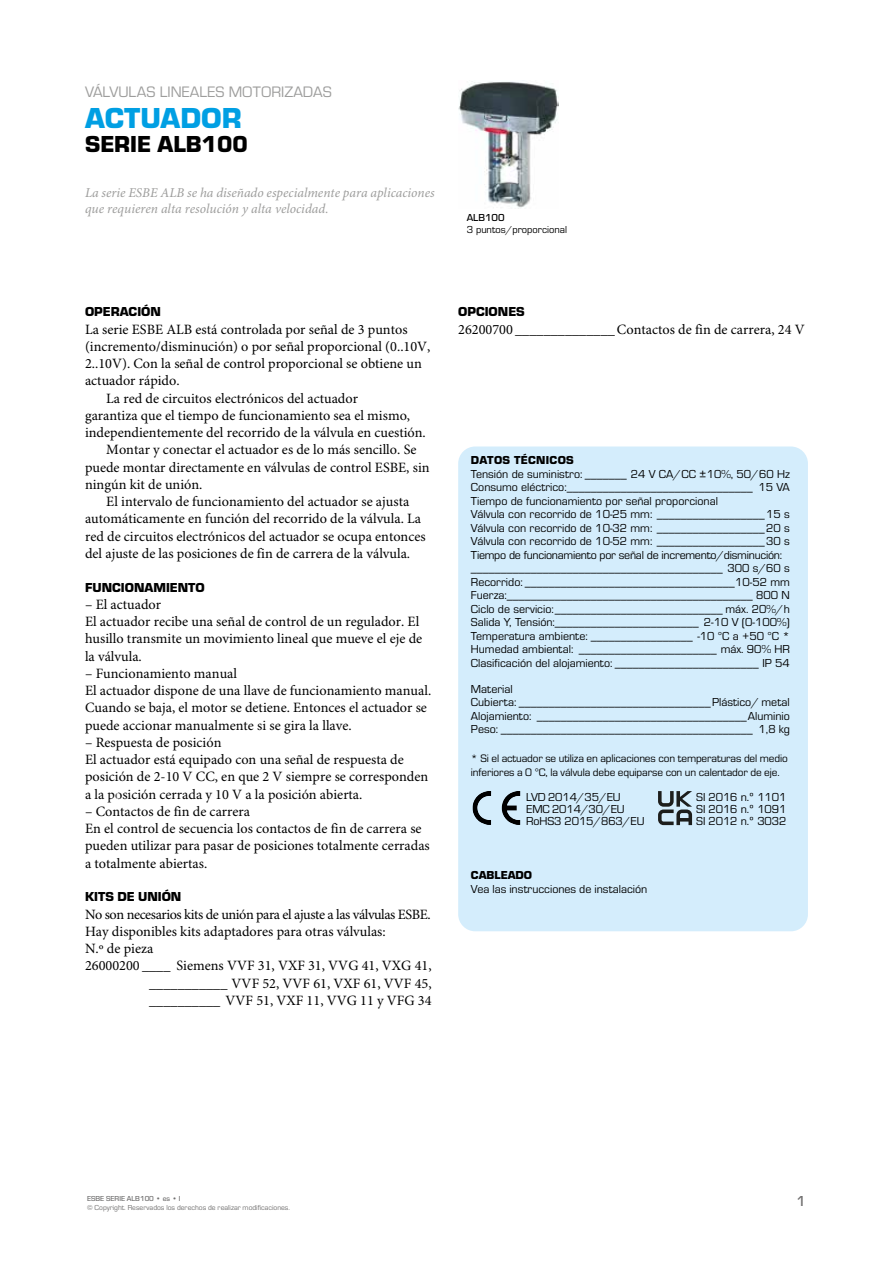
<style>
.page{position:relative;width:893px;height:1263px;background:#fff}
.page>*{position:absolute;margin:0;border:0;box-sizing:border-box;transform-origin:0 0}
.t1{font:700 30px "ESBE Eurostile";color:#009fe3}
.t2{font:700 24px "ESBE Eurostile";color:#000}
.t3{font:15.75px "ESBE Eurostile";color:#9d9d9c}
.t4{font:500 15px "ESBE Eurostile";color:#706f6f}
.t5{font:14.25px/17.2px "Minion Pro";color:#000}
.t6{font:14.25px "Minion Pro";letter-spacing:-.03em;color:#000}
.t7{font:italic 13.5px/16.5px "Minion Pro";color:#9d9d9c}
.t8{font:700 13.5px "ESBE Eurostile";color:#000}
.t9{font:12px/13.5px "ESBE Eurostile";color:#000}
.t10{font:700 12px "ESBE Eurostile";letter-spacing:.02em;color:#000}
.t11{font:700 12px "ESBE Eurostile";color:#000}
.t12{font:11.25px/14.2px "ESBE Eurostile";letter-spacing:-.01em;color:#000}
.t13{font:10.5px "ESBE Eurostile";color:#000}
.t14{font:500 10.5px "ESBE Eurostile";color:#000}
.t15{font:7.5px "ESBE Eurostile";color:#706f6f}
.t16{font:500 7.5px "ESBE Eurostile";color:#706f6f}
</style>
<div class="page">
<img style="left:458px;top:81px;width:100px;height:127px">
<div style="left:458px;top:446px;width:350px;height:485px;background:#d4edfc;border-radius:17px"></div>
<svg style="left:472px;top:791px;width:19px;height:34px"></svg>
<svg style="left:502px;top:791px;width:18px;height:34px"></svg>
<svg style="left:658px;top:791px;width:34px;height:34px"></svg>
<p class="t3" style="left:85px;top:83px;width:248px">VÁLVULAS LINEALES MOTORIZADAS</p>
<h1 class="t1" style="left:85px;top:102px;width:158px">ACTUADOR</h1>
<h2 class="t2" style="left:85px;top:131px;width:164px">SERIE ALB100</h2>
<p class="t7" style="left:85px;top:185px;width:351px">La serie ESBE ALB se ha diseñado especialmente para aplicaciones que requieren alta resolución y alta velocidad.</p>
<p class="t14" style="left:467px;top:211px;width:39px">ALB100</p>
<p class="t13" style="left:467px;top:223px;width:102px">3 puntos/proporcional</p>
<p class="t8" style="left:85px;top:304px;width:77px">OPERACIÓN</p>
<p class="t5" style="left:85px;top:321px;width:324px">La serie ESBE ALB está controlada por señal de 3 puntos</p>
<p class="t5" style="left:85px;top:338px;width:347px">(incremento/disminución) o por señal proporcional (0..10V,</p>
<p class="t5" style="left:85px;top:355px;width:338px">2..10V). Con la señal de control proporcional se obtiene un</p>
<p class="t5" style="left:85px;top:373px;width:96px">actuador rápido.</p>
<p class="t5" style="left:106px;top:390px;width:253px">La red de circuitos electrónicos del actuador</p>
<p class="t5" style="left:85px;top:407px;width:327px">garantiza que el tiempo de funcionamiento sea el mismo,</p>
<p class="t5" style="left:85px;top:424px;width:342px">independientemente del recorrido de la válvula en cuestión.</p>
<p class="t5" style="left:106px;top:442px;width:312px">Montar y conectar el actuador es de lo más sencillo. Se</p>
<p class="t5" style="left:85px;top:459px;width:346px">puede montar directamente en válvulas de control ESBE, sin</p>
<p class="t5" style="left:85px;top:476px;width:119px">ningún kit de unión.</p>
<p class="t5" style="left:106px;top:493px;width:304px">El intervalo de funcionamiento del actuador se ajusta</p>
<p class="t5" style="left:85px;top:511px;width:338px">automáticamente en función del recorrido de la válvula. La</p>
<p class="t5" style="left:85px;top:528px;width:342px">red de circuitos electrónicos del actuador se ocupa entonces</p>
<p class="t5" style="left:85px;top:545px;width:327px">del ajuste de las posiciones de fin de carrera de la válvula.</p>
<p class="t8" style="left:85px;top:580px;width:121px">FUNCIONAMIENTO</p>
<p class="t5" style="left:85px;top:596px;width:339px">– El actuador<br>El actuador recibe una señal de control de un regulador. El husillo transmite un movimiento lineal que mueve el eje de la válvula.</p>
<p class="t5" style="left:85px;top:665px;width:348px">– Funcionamiento manual<br>El actuador dispone de una llave de funcionamiento manual.<br>Cuando se baja, el motor se detiene. Entonces el actuador se puede accionar manualmente si se gira la llave.</p>
<p class="t5" style="left:85px;top:734px;width:345px">– Respuesta de posición<br>El actuador está equipado con una señal de respuesta de posición de 2-10 V CC, en que 2 V siempre se corresponden a la posición cerrada y 10 V a la posición abierta.</p>
<p class="t5" style="left:85px;top:803px;width:346px">– Contactos de fin de carrera<br>En el control de secuencia los contactos de fin de carrera se pueden utilizar para pasar de posiciones totalmente cerradas a totalmente abiertas.</p>
<p class="t8" style="left:85px;top:889px;width:98px">KITS DE UNIÓN</p>
<p class="t6" style="left:85px;top:905px;width:347px">No son necesarios kits de unión para el ajuste a las válvulas ESBE.</p>
<p class="t5" style="left:85px;top:923px;width:302px">Hay disponibles kits adaptadores para otras válvulas:</p>
<p class="t5" style="left:85px;top:940px;width:70px">N.º de pieza</p>
<p class="t5" style="left:85px;top:958px;width:348px">26000200 ____ Siemens VVF 31, VXF 31, VVG 41, VXG 41,</p>
<p class="t5" style="left:149px;top:975px;width:284px">___________ VVF 52, VVF 61, VXF 61, VVF 45,</p>
<p class="t5" style="left:149px;top:992px;width:284px">__________ VVF 51, VXF 11, VVG 11 y VFG 34</p>
<p class="t8" style="left:458px;top:304px;width:68px">OPCIONES</p>
<p class="t5" style="left:458px;top:321px;width:348px">26200700 ______________Contactos de fin de carrera, 24 V</p>
<p class="t10" style="left:471px;top:453px;width:104px">DATOS TÉCNICOS</p>
<p class="t9" style="left:471px;top:467px;width:320px">Tensión de suministro: _______ 24 V CA/CC ±10%, 50/60 Hz Consumo eléctrico:_______________________________ 15 VA Tiempo de funcionamiento por señal proporcional<br>Válvula con recorrido de 10-25 mm: __________________15 s Válvula con recorrido de 10-32 mm: __________________20 s Válvula con recorrido de 10-52 mm: __________________30 s Tiempo de funcionamiento por señal de incremento/disminución: __________________________________________ 300 s/60 s Recorrido: ___________________________________10-52 mm Fuerza:_________________________________________ 800 N Ciclo de servicio:____________________________ máx. 20%/h Salida Y, Tensión:________________________ 2-10 V (0-100%)<br>Temperatura ambiente: _________________ -10 °C a +50 °C * Humedad ambiental: _______________________ máx. 90% HR Clasificación del alojamiento: ________________________ IP 54</p>
<p class="t9" style="left:471px;top:682px;width:320px">Material<br>Cubierta: ________________________________Plástico/ metal Alojamiento: ___________________________________Aluminio Peso: __________________________________________ 1,8 kg</p>
<p class="t12" style="left:471px;top:751px;width:318px">* Si el actuador se utiliza en aplicaciones con temperaturas del medio inferiores a 0 °C, la válvula debe equiparse con un calentador de eje.</p>
<p class="t9" style="left:526px;top:790px;width:96px">LVD 2014/35/EU</p>
<p class="t9" style="left:696px;top:790px;width:92px">SI 2016 n.º 1101</p>
<p class="t9" style="left:526px;top:802px;width:100px">EMC 2014/30/EU</p>
<p class="t9" style="left:696px;top:802px;width:92px">SI 2016 n.º 1091</p>
<p class="t9" style="left:526px;top:814px;width:120px">RoHS3 2015/863/EU</p>
<p class="t9" style="left:696px;top:814px;width:92px">SI 2012 n.º 3032</p>
<p class="t11" style="left:471px;top:868px;width:63px">CABLEADO</p>
<p class="t9" style="left:471px;top:882px;width:178px">Vea las instrucciones de instalación</p>
<p class="t16" style="left:87px;top:1194px;width:95px">ESBE SERIE ALB100 • es • I</p>
<p class="t15" style="left:87px;top:1203px;width:204px">© Copyright. Reservados los derechos de realizar modificaciones.</p>
<p class="t4" style="left:796px;top:1193px;width:11px">1</p>
</div>
